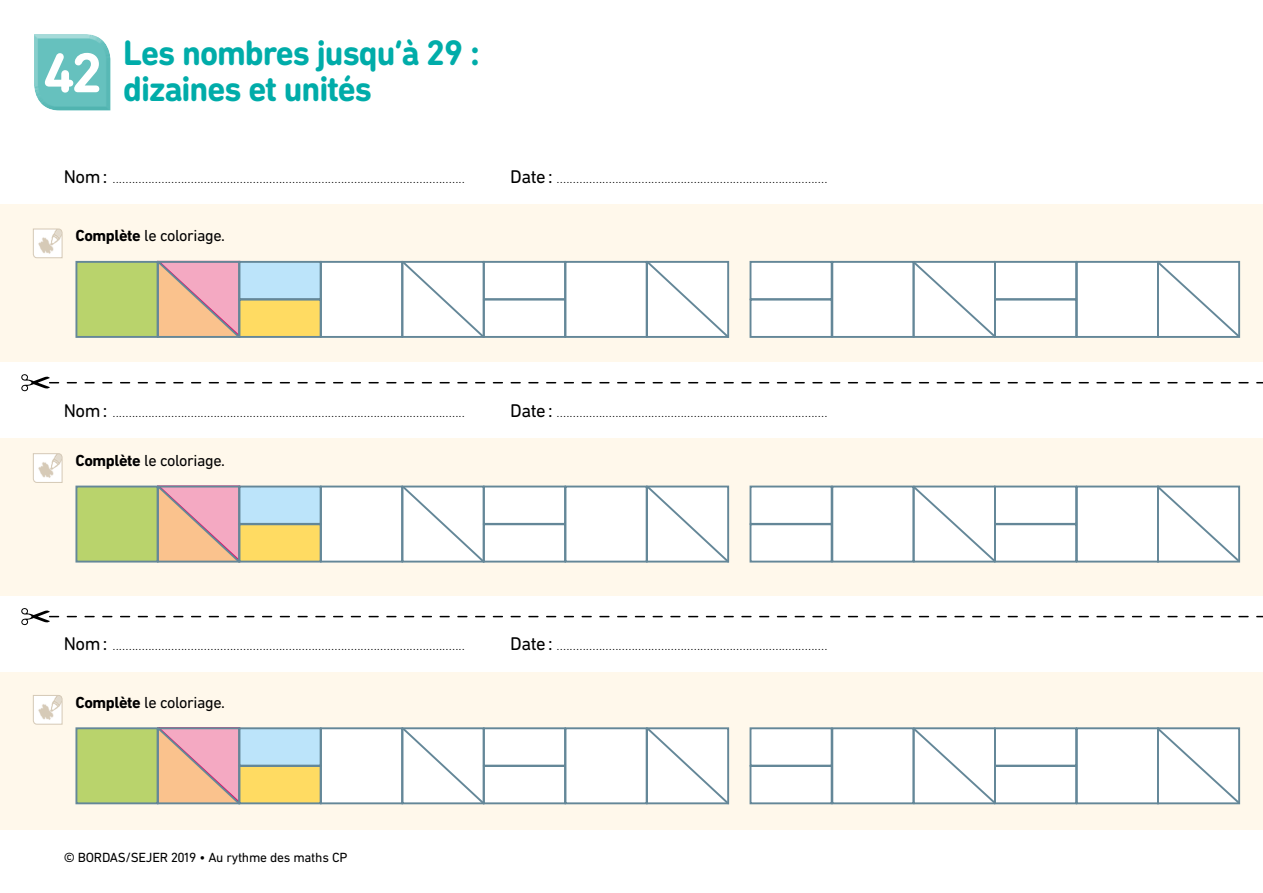
<style>
.page{position:relative;width:1263px;height:893px;background:#fff}
.page>*{position:absolute;margin:0;border:0;box-sizing:border-box;transform-origin:0 0}
.t1{font:700 57px "DIN Next Rounded LT Pro";color:#fff}
.t2{font:700 36px/36px "DIN Next Rounded LT Pro";letter-spacing:-.03em;color:#00aca9;scale:.95 1}
.t3{font:16.2px "DIN Next LT Pro";letter-spacing:-.025em;color:#000}
.t4{font:13.5px "DIN Next LT Pro";letter-spacing:-.02em;color:#000}
.t5{font:10.5px "DIN Next Rounded LT Pro";color:#000}
.s1{font-size:18.75px}
.s2{font-weight:700}
</style>
<div class="page">
<div style="left:0;top:204px;width:631px;height:157px;background:#fff8eb"></div>
<div style="left:631px;top:204px;width:632px;height:157px;background:#fff8eb"></div>
<div style="left:0;top:438px;width:631px;height:157px;background:#fff8eb"></div>
<div style="left:631px;top:438px;width:632px;height:157px;background:#fff8eb"></div>
<div style="left:0;top:672px;width:631px;height:157px;background:#fff8eb"></div>
<div style="left:631px;top:672px;width:632px;height:157px;background:#fff8eb"></div>
<svg style="left:21px;top:374px;width:1242px;height:17px"></svg>
<svg style="left:21px;top:608px;width:1242px;height:17px"></svg>
<svg style="left:33px;top:228px;width:30px;height:30px"></svg>
<div style="left:75px;top:261px;width:84px;height:77px;background:#b9d36c;border:2px solid #648798"></div>
<div style="left:320px;top:261px;width:83px;height:77px;background:#fff;border:2px solid #648798"></div>
<div style="left:564px;top:261px;width:84px;height:77px;background:#fff;border:2px solid #648798"></div>
<div style="left:238px;top:261px;width:84px;height:39px;background:#bce4fa;border:2px solid #648798"></div>
<div style="left:483px;top:261px;width:83px;height:39px;background:#fff;border:2px solid #648798"></div>
<div style="left:238px;top:299px;width:84px;height:39px;background:#ffdb62;border:2px solid #648798"></div>
<div style="left:483px;top:299px;width:83px;height:39px;background:#fff;border:2px solid #648798"></div>
<svg style="left:155px;top:260px;width:87px;height:78px;background:#e2afa4"></svg>
<svg style="left:400px;top:260px;width:86px;height:78px;background:#eaeff1"></svg>
<svg style="left:645px;top:260px;width:85px;height:78px;background:#ebeff1"></svg>
<div style="left:831px;top:261px;width:83px;height:77px;background:#fff;border:2px solid #648798"></div>
<div style="left:749px;top:261px;width:84px;height:39px;background:#fff;border:2px solid #648798"></div>
<div style="left:749px;top:299px;width:84px;height:39px;background:#fff;border:2px solid #648798"></div>
<div style="left:1076px;top:261px;width:83px;height:77px;background:#fff;border:2px solid #648798"></div>
<div style="left:994px;top:261px;width:83px;height:39px;background:#fff;border:2px solid #648798"></div>
<div style="left:994px;top:299px;width:83px;height:39px;background:#fff;border:2px solid #648798"></div>
<svg style="left:1155px;top:260px;width:86px;height:78px;background:#ecf0f1"></svg>
<svg style="left:911px;top:260px;width:86px;height:78px;background:#ebeff1"></svg>
<svg style="left:33px;top:453px;width:30px;height:30px"></svg>
<div style="left:75px;top:486px;width:84px;height:77px;background:#b9d36c;border:2px solid #648798"></div>
<div style="left:320px;top:486px;width:83px;height:77px;background:#fff;border:2px solid #648798"></div>
<div style="left:564px;top:486px;width:84px;height:77px;background:#fff;border:2px solid #648798"></div>
<div style="left:238px;top:486px;width:84px;height:39px;background:#bce4fa;border:2px solid #648798"></div>
<div style="left:483px;top:486px;width:83px;height:39px;background:#fff;border:2px solid #648798"></div>
<div style="left:238px;top:523px;width:84px;height:40px;background:#ffdb62;border:2px solid #648798"></div>
<div style="left:483px;top:523px;width:83px;height:40px;background:#fff;border:2px solid #648798"></div>
<svg style="left:155px;top:485px;width:87px;height:78px;background:#e2aea3"></svg>
<svg style="left:400px;top:485px;width:86px;height:78px;background:#eaeff1"></svg>
<svg style="left:645px;top:485px;width:85px;height:78px;background:#ebeff1"></svg>
<div style="left:831px;top:486px;width:83px;height:77px;background:#fff;border:2px solid #648798"></div>
<div style="left:749px;top:486px;width:84px;height:39px;background:#fff;border:2px solid #648798"></div>
<div style="left:749px;top:523px;width:84px;height:40px;background:#fff;border:2px solid #648798"></div>
<div style="left:1076px;top:486px;width:83px;height:77px;background:#fff;border:2px solid #648798"></div>
<div style="left:994px;top:486px;width:83px;height:39px;background:#fff;border:2px solid #648798"></div>
<div style="left:994px;top:523px;width:83px;height:40px;background:#fff;border:2px solid #648798"></div>
<svg style="left:1155px;top:485px;width:86px;height:78px;background:#ecf0f1"></svg>
<svg style="left:911px;top:485px;width:86px;height:78px;background:#ebeff1"></svg>
<svg style="left:33px;top:695px;width:30px;height:30px"></svg>
<div style="left:75px;top:727px;width:84px;height:77px;background:#b9d36c;border:2px solid #648798"></div>
<div style="left:320px;top:727px;width:83px;height:77px;background:#fff;border:2px solid #648798"></div>
<div style="left:564px;top:727px;width:84px;height:77px;background:#fff;border:2px solid #648798"></div>
<div style="left:238px;top:727px;width:84px;height:40px;background:#bce4fa;border:2px solid #648798"></div>
<div style="left:483px;top:727px;width:83px;height:40px;background:#fff;border:2px solid #648798"></div>
<div style="left:238px;top:765px;width:84px;height:39px;background:#ffdb62;border:2px solid #648798"></div>
<div style="left:483px;top:765px;width:83px;height:39px;background:#fff;border:2px solid #648798"></div>
<svg style="left:155px;top:727px;width:87px;height:78px;background:#e2afa4"></svg>
<svg style="left:400px;top:727px;width:86px;height:78px;background:#eaeef1"></svg>
<svg style="left:645px;top:727px;width:85px;height:78px;background:#ebeff1"></svg>
<div style="left:831px;top:727px;width:83px;height:77px;background:#fff;border:2px solid #648798"></div>
<div style="left:749px;top:727px;width:84px;height:40px;background:#fff;border:2px solid #648798"></div>
<div style="left:749px;top:765px;width:84px;height:39px;background:#fff;border:2px solid #648798"></div>
<div style="left:1076px;top:727px;width:83px;height:77px;background:#fff;border:2px solid #648798"></div>
<div style="left:994px;top:727px;width:83px;height:40px;background:#fff;border:2px solid #648798"></div>
<div style="left:994px;top:765px;width:83px;height:39px;background:#fff;border:2px solid #648798"></div>
<svg style="left:1155px;top:727px;width:86px;height:78px;background:#ecf0f1"></svg>
<svg style="left:911px;top:727px;width:86px;height:78px;background:#ebeff1"></svg>
<div style="left:33px;top:32px;width:79px;height:69px;background:#fff;opacity:.8"></div>
<div style="left:33px;top:39px;width:79px;height:72px;background:#00aca9;opacity:.3"></div>
<h1 class="t1" style="left:43px;top:39px;width:61px">42</h1>
<h2 class="t2" style="left:123px;top:35px;width:377px">Les nombres jusqu’à 29 : dizaines et unités</h2>
<p class="t5" style="left:64px;top:173px;width:402px"><span class="s1">Nom:</span> ............................................................................................................</p>
<p class="t5" style="left:510px;top:173px;width:318px"><span class="s1">Date:</span> ...................................................................................</p>
<h3 class="t3" style="left:75px;top:227px;width:151px"><span class="s2">Complète</span> le coloriage.</h3>
<p class="t5" style="left:64px;top:407px;width:402px"><span class="s1">Nom:</span> ............................................................................................................</p>
<p class="t5" style="left:510px;top:407px;width:318px"><span class="s1">Date:</span> ...................................................................................</p>
<h3 class="t3" style="left:75px;top:451px;width:151px"><span class="s2">Complète</span> le coloriage.</h3>
<p class="t5" style="left:64px;top:641px;width:402px"><span class="s1">Nom:</span> ............................................................................................................</p>
<p class="t5" style="left:510px;top:641px;width:318px"><span class="s1">Date:</span> ...................................................................................</p>
<h3 class="t3" style="left:75px;top:693px;width:151px"><span class="s2">Complète</span> le coloriage.</h3>
<p class="t4" style="left:64px;top:849px;width:285px">© BORDAS/SEJER 2019 • Au rythme des maths CP</p>
</div>
